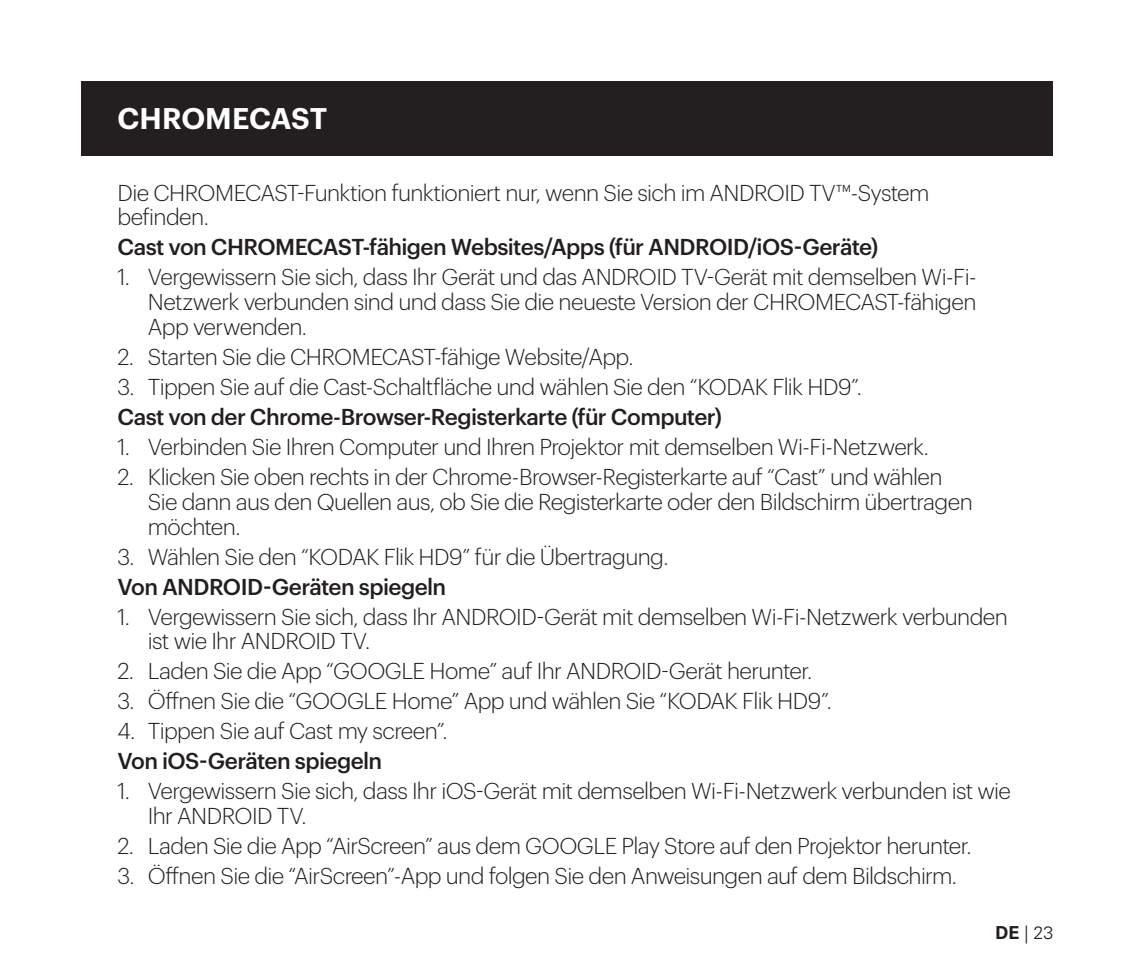
<style>
.page{position:relative;width:1134px;height:972px;background:#fff}
.page>*{position:absolute;margin:0;border:0;box-sizing:border-box;transform-origin:0 0}
.t1{font:600 29.25px "Graphik";letter-spacing:-.005em;color:#fff}
.t2{font:300 22.5px/24.8px "Graphik";letter-spacing:-.025em;color:#231f20}
.t3{font:500 22.5px "Graphik";letter-spacing:-.025em;color:#231f20}
.t4{font:300 18px "Univers LT";color:#231f20}
.s1{font-weight:700}
</style>
<div class="page">
<div style="left:81px;top:81px;width:972px;height:75px;background:#231f20"></div>
<h1 class="t1" style="left:118px;top:96px;width:211px">CHROMECAST</h1>
<p class="t2" style="left:117px;top:178px;width:814px">Die CHROMECAST-Funktion funktioniert nur, wenn Sie sich im ANDROID TV™-System befinden.</p>
<p class="t3" style="left:117px;top:230px;width:763px">Cast von CHROMECAST-fähigen Websites/Apps (für ANDROID/iOS-Geräte)</p>
<p class="t2" style="left:148px;top:263px;width:830px;text-align:justify;text-indent:-30px">1. Vergewissern Sie sich, dass Ihr Gerät und das ANDROID TV-Gerät mit demselben Wi-Fi-Netzwerk verbunden sind und dass Sie die neueste Version der CHROMECAST-fähigen App verwenden.</p>
<p class="t2" style="left:117px;top:343px;width:518px">2. Starten Sie die CHROMECAST-fähige Website/App.</p>
<p class="t2" style="left:117px;top:373px;width:746px">3. Tippen Sie auf die Cast-Schaltfläche und wählen Sie den “KODAK Flik HD9”.</p>
<p class="t3" style="left:117px;top:400px;width:606px">Cast von der Chrome-Browser-Registerkarte (für Computer)</p>
<p class="t2" style="left:117px;top:433px;width:813px">1. Verbinden Sie Ihren Computer und Ihren Projektor mit demselben Wi-Fi-Netzwerk.</p>
<p class="t2" style="left:148px;top:463px;width:827px;text-indent:-30px">2. Klicken Sie oben rechts in der Chrome-Browser-Registerkarte auf “Cast” und wählen<br>Sie dann aus den Quellen aus, ob Sie die Registerkarte oder den Bildschirm übertragen möchten.</p>
<p class="t2" style="left:117px;top:542px;width:553px">3. Wählen Sie den “KODAK Flik HD9” für die Übertragung.</p>
<p class="t3" style="left:117px;top:569px;width:330px">Von ANDROID-Geräten spiegeln</p>
<p class="t2" style="left:148px;top:602px;width:862px;text-indent:-30px">1. Vergewissern Sie sich, dass Ihr ANDROID-Gerät mit demselben Wi-Fi-Netzwerk verbunden ist wie Ihr ANDROID TV.</p>
<p class="t2" style="left:117px;top:657px;width:696px">2. Laden Sie die App “GOOGLE Home” auf Ihr ANDROID-Gerät herunter.</p>
<p class="t2" style="left:117px;top:687px;width:716px">3. Öffnen Sie die “GOOGLE Home” App und wählen Sie “KODAK Flik HD9”.</p>
<p class="t2" style="left:117px;top:717px;width:332px">4. Tippen Sie auf Cast my screen”.</p>
<p class="t3" style="left:117px;top:744px;width:266px">Von iOS-Geräten spiegeln</p>
<p class="t2" style="left:148px;top:777px;width:865px;text-indent:-30px">1. Vergewissern Sie sich, dass Ihr iOS-Gerät mit demselben Wi-Fi-Netzwerk verbunden ist wie<br>Ihr ANDROID TV.</p>
<p class="t2" style="left:117px;top:832px;width:856px">2. Laden Sie die App “AirScreen” aus dem GOOGLE Play Store auf den Projektor herunter.</p>
<p class="t2" style="left:117px;top:862px;width:841px">3. Öffnen Sie die “AirScreen”-App und folgen Sie den Anweisungen auf dem Bildschirm.</p>
<p class="t4" style="left:995px;top:921px;width:60px"><span class="s1">DE</span> | 23</p>
</div>
